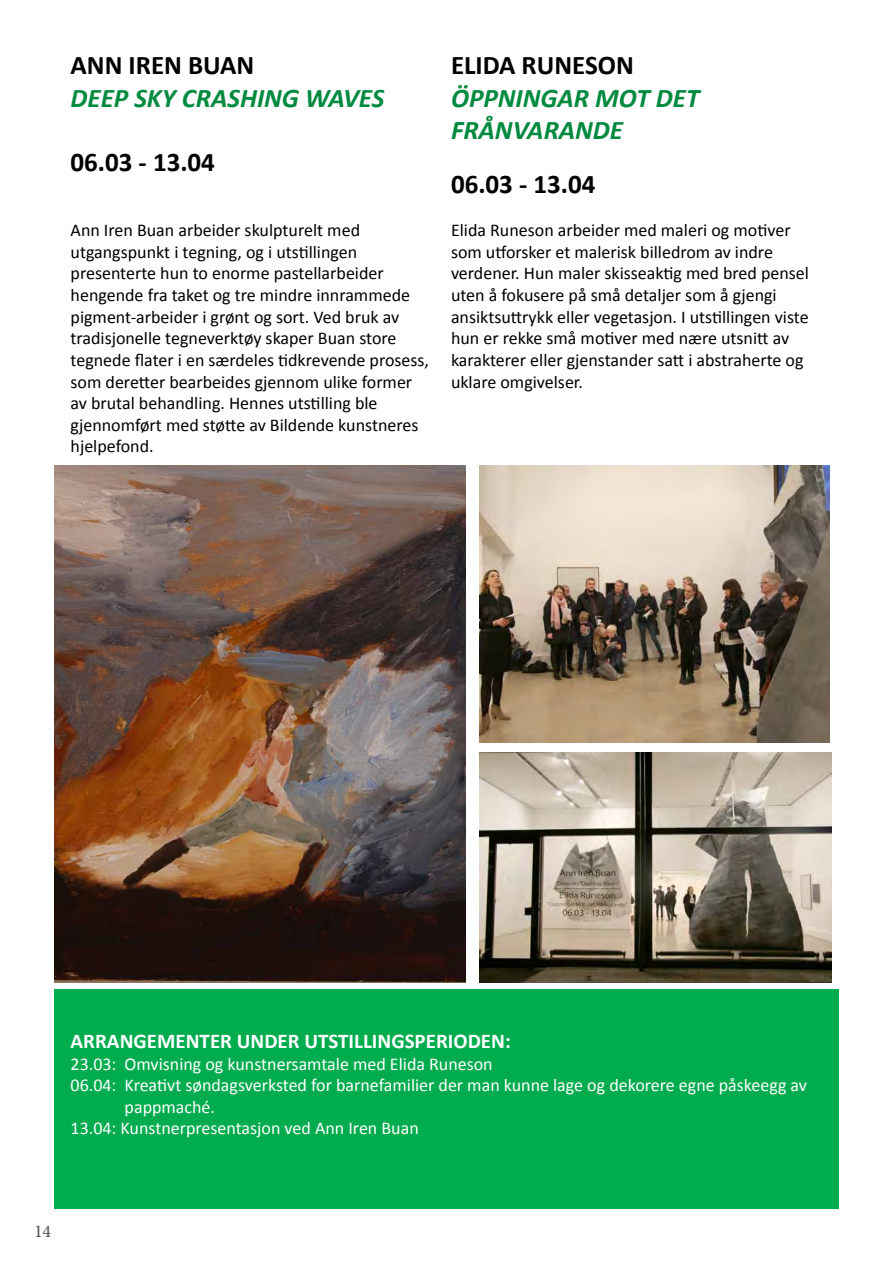
<style>
.page{position:relative;width:893px;height:1263px;background:#fff}
.page>*{position:absolute;margin:0;border:0;box-sizing:border-box;transform-origin:0 0}
.t1{font:italic 700 27px/32.4px "Calibri";color:#008a3f}
.t2{font:700 27px "Calibri";color:#000}
.t3{font:700 21px "Calibri";color:#fff}
.t4{font:18px/21.6px "Calibri";color:#000}
.t5{font:18px "Calibri";color:#fff}
.t6{font:18px "Minion Pro";color:#4d4d4f}
</style>
<div class="page">
<div style="left:54px;top:990px;width:785px;height:219px;background:#00ac4e"></div>
<img style="left:54px;top:466px;width:412px;height:516px">
<img style="left:479px;top:753px;width:352px;height:229px">
<img style="left:479px;top:466px;width:350px;height:276px">
<h1 class="t2" style="left:71px;top:46px;width:185px">ANN IREN BUAN</h1>
<h1 class="t1" style="left:71px;top:81px;width:315px">DEEP SKY CRASHING WAVES</h1>
<h1 class="t2" style="left:71px;top:143px;width:146px">06.03 - 13.04</h1>
<p class="t4" style="left:71px;top:219px;width:360px">Ann Iren Buan arbeider skulpturelt med utgangspunkt i tegning, og i utstillingen presenterte hun to enorme pastellarbeider hengende fra taket og tre mindre innrammede pigment-arbeider i grønt og sort. Ved bruk av tradisjonelle tegneverktøy skaper Buan store tegnede flater i en særdeles tidkrevende prosess, som deretter bearbeides gjennom ulike former av brutal behandling. Hennes utstilling ble gjennomført med støtte av Bildende kunstneres hjelpefond.</p>
<h1 class="t2" style="left:451px;top:46px;width:184px">ELIDA RUNESON</h1>
<h1 class="t1" style="left:451px;top:81px;width:250px">ÖPPNINGAR MOT DET<br>FRÅNVARANDE</h1>
<h1 class="t2" style="left:451px;top:165px;width:146px">06.03 - 13.04</h1>
<p class="t4" style="left:451px;top:219px;width:359px">Elida Runeson arbeider med maleri og motiver som utforsker et malerisk billedrom av indre verdener. Hun maler skisseaktig med bred pensel uten å fokusere på små detaljer som å gjengi ansiktsuttrykk eller vegetasjon. I utstillingen viste hun er rekke små motiver med nære utsnitt av karakterer eller gjenstander satt i abstraherte og uklare omgivelser.</p>
<p class="t3" style="left:71px;top:1026px;width:442px">ARRANGEMENTER UNDER UTSTILLINGSPERIODEN:</p>
<p class="t5" style="left:71px;top:1051px;width:424px">23.03: Omvisning og kunstnersamtale med Elida Runeson</p>
<p class="t5" style="left:71px;top:1073px;width:738px">06.04: Kreativt søndagsverksted for barnefamilier der man kunne lage og dekorere egne påskeegg av</p>
<p class="t5" style="left:125px;top:1094px;width:92px">pappmaché.</p>
<p class="t5" style="left:71px;top:1116px;width:350px">13.04: Kunstnerpresentasjon ved Ann Iren Buan</p>
<p class="t6" style="left:34px;top:1219px;width:19px">14</p>
</div>
